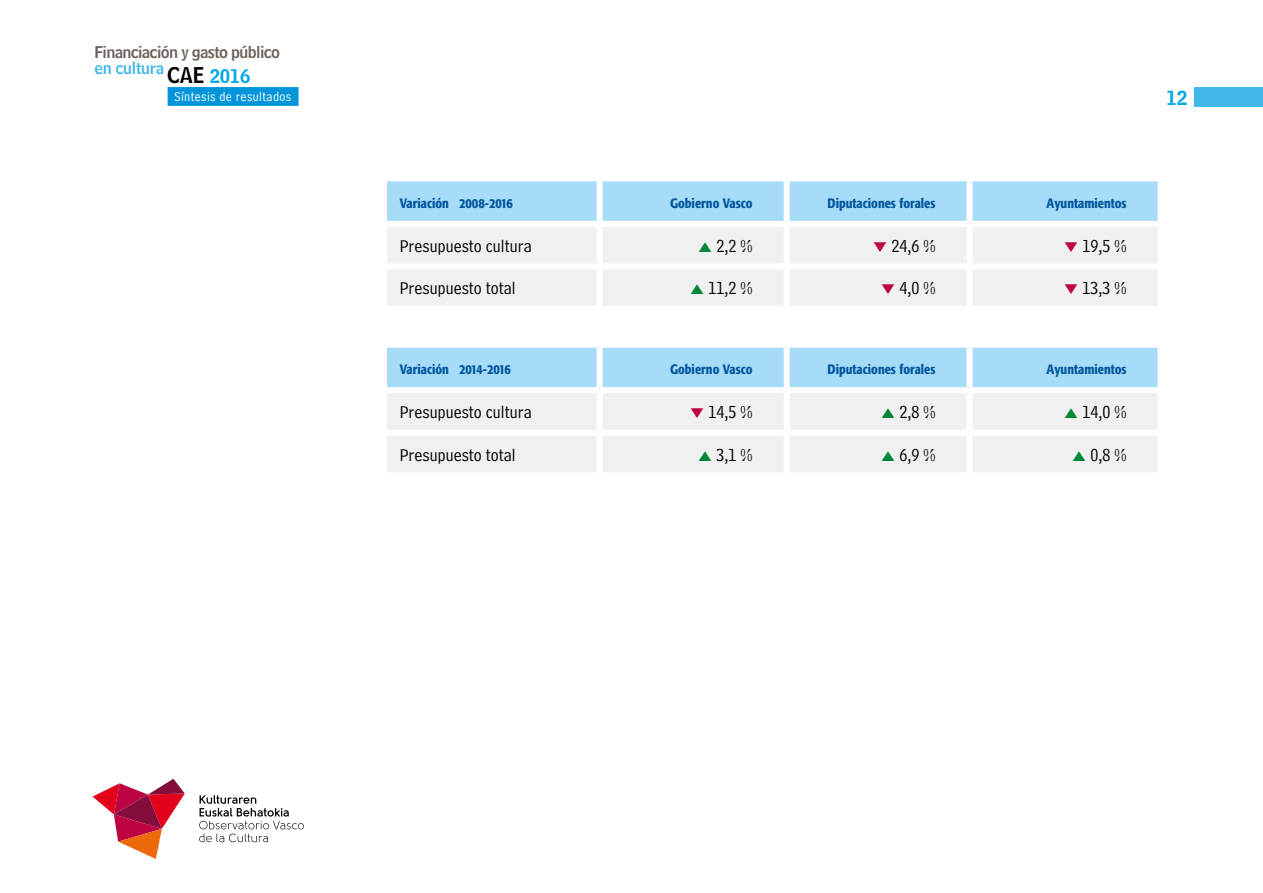
<style>
.page{position:relative;width:1263px;height:893px;background:#fff}
.page>*{position:absolute;margin:0;border:0;box-sizing:border-box;transform-origin:0 0}
.t1{font:19.5px "Bell Centennial Name And Number";color:#00a8e4}
.t2{font:18px "Bell Centennial Address";color:#000}
.t3{font:16.05px/16px "Bell Centennial Name And Number";letter-spacing:-.04em;color:#6c615c}
.t4{font:500 condensed 13.5px "Formata";color:#00569d}
.t5{font:13.5px "Bell Centennial Address";letter-spacing:.03em;color:#fff}
.s1{color:#43b7ea}
.s2{font-size:21.45px;color:#000}
.s3{font-size:18.75px;color:#00a8e4}
.s4{color:#bd0342}
</style>
<div class="page">
<svg style="left:199px;top:795px;width:105px;height:47px"></svg>
<svg style="left:92px;top:779px;width:93px;height:80px"></svg>
<div style="left:168px;top:87px;width:131px;height:19px;background:#0095db"></div>
<div style="left:1195px;top:87px;width:68px;height:19px;background:#43b7ea"></div>
<div style="left:387px;top:181px;width:770px;height:40px;background:#a7dcf8"></div>
<div style="left:387px;top:227px;width:770px;height:79px;background:#f1f0f0"></div>
<div style="left:597px;top:181px;width:6px;height:40px;background:#fff"></div>
<div style="left:784px;top:181px;width:6px;height:40px;background:#fff"></div>
<div style="left:966px;top:181px;width:6px;height:40px;background:#fff"></div>
<div style="left:597px;top:227px;width:6px;height:36px;background:#fff"></div>
<div style="left:784px;top:227px;width:6px;height:36px;background:#fff"></div>
<div style="left:966px;top:227px;width:6px;height:36px;background:#fff"></div>
<div style="left:387px;top:263px;width:213px;height:6px;background:#fff"></div>
<div style="left:600px;top:263px;width:187px;height:6px;background:#fff"></div>
<div style="left:787px;top:263px;width:182px;height:6px;background:#fff"></div>
<div style="left:969px;top:263px;width:194px;height:6px;background:#fff"></div>
<div style="left:597px;top:269px;width:6px;height:37px;background:#fff"></div>
<div style="left:784px;top:269px;width:6px;height:37px;background:#fff"></div>
<div style="left:966px;top:269px;width:6px;height:37px;background:#fff"></div>
<div style="left:387px;top:348px;width:770px;height:39px;background:#a7dcf8"></div>
<div style="left:387px;top:393px;width:770px;height:79px;background:#f1f0f0"></div>
<div style="left:597px;top:348px;width:6px;height:39px;background:#fff"></div>
<div style="left:784px;top:348px;width:6px;height:39px;background:#fff"></div>
<div style="left:966px;top:348px;width:6px;height:39px;background:#fff"></div>
<div style="left:597px;top:393px;width:6px;height:37px;background:#fff"></div>
<div style="left:784px;top:393px;width:6px;height:37px;background:#fff"></div>
<div style="left:966px;top:393px;width:6px;height:37px;background:#fff"></div>
<div style="left:387px;top:430px;width:213px;height:6px;background:#fff"></div>
<div style="left:600px;top:430px;width:187px;height:6px;background:#fff"></div>
<div style="left:787px;top:430px;width:182px;height:6px;background:#fff"></div>
<div style="left:969px;top:430px;width:194px;height:6px;background:#fff"></div>
<div style="left:597px;top:436px;width:6px;height:36px;background:#fff"></div>
<div style="left:784px;top:436px;width:6px;height:36px;background:#fff"></div>
<div style="left:966px;top:436px;width:6px;height:36px;background:#fff"></div>
<svg style="left:699px;top:242px;width:12px;height:10px"></svg>
<svg style="left:691px;top:284px;width:12px;height:10px"></svg>
<svg style="left:882px;top:408px;width:12px;height:10px"></svg>
<svg style="left:1065px;top:408px;width:12px;height:10px"></svg>
<svg style="left:699px;top:451px;width:12px;height:10px"></svg>
<svg style="left:882px;top:451px;width:12px;height:10px"></svg>
<svg style="left:1073px;top:451px;width:12px;height:10px"></svg>
<p class="t3" style="left:95px;top:44px;width:187px">Financiación y gasto público <span class="s1">en cultura</span> <span class="s2">CAE</span> <span class="s3">2016</span></p>
<p class="t5" style="left:174px;top:88px;width:118px">Síntesis de resultados</p>
<p class="t1" style="left:1166px;top:85px;width:23px">12</p>
<p class="t4" style="left:400px;top:195px;width:115px">Variación 2008-2016</p>
<p class="t4" style="left:670px;top:195px;width:84px">Gobierno Vasco</p>
<p class="t4" style="left:827px;top:195px;width:109px">Diputaciones forales</p>
<p class="t4" style="left:1046px;top:195px;width:81px">Ayuntamientos</p>
<p class="t2" style="left:400px;top:235px;width:133px">Presupuesto cultura</p>
<p class="t2" style="left:717px;top:235px;width:38px">2,2 %</p>
<p class="t2" style="left:873px;top:235px;width:64px"><span class="s4">❑</span> 24,6 %</p>
<p class="t2" style="left:1064px;top:235px;width:64px"><span class="s4">❑</span> 19,5 %</p>
<p class="t2" style="left:400px;top:278px;width:117px">Presupuesto total</p>
<p class="t2" style="left:709px;top:278px;width:46px">11,2 %</p>
<p class="t2" style="left:881px;top:278px;width:56px"><span class="s4">❑</span> 4,0 %</p>
<p class="t2" style="left:1064px;top:278px;width:64px"><span class="s4">❑</span> 13,3 %</p>
<p class="t4" style="left:400px;top:361px;width:113px">Variación 2014-2016</p>
<p class="t4" style="left:670px;top:361px;width:84px">Gobierno Vasco</p>
<p class="t4" style="left:827px;top:361px;width:109px">Diputaciones forales</p>
<p class="t4" style="left:1046px;top:361px;width:81px">Ayuntamientos</p>
<p class="t2" style="left:400px;top:402px;width:133px">Presupuesto cultura</p>
<p class="t2" style="left:690px;top:402px;width:64px"><span class="s4">❑</span> 14,5 %</p>
<p class="t2" style="left:899px;top:402px;width:38px">2,8 %</p>
<p class="t2" style="left:1082px;top:402px;width:46px">14,0 %</p>
<p class="t2" style="left:400px;top:444px;width:117px">Presupuesto total</p>
<p class="t2" style="left:717px;top:444px;width:38px">3,1 %</p>
<p class="t2" style="left:899px;top:444px;width:38px">6,9 %</p>
<p class="t2" style="left:1090px;top:444px;width:38px">0,8 %</p>
</div>
